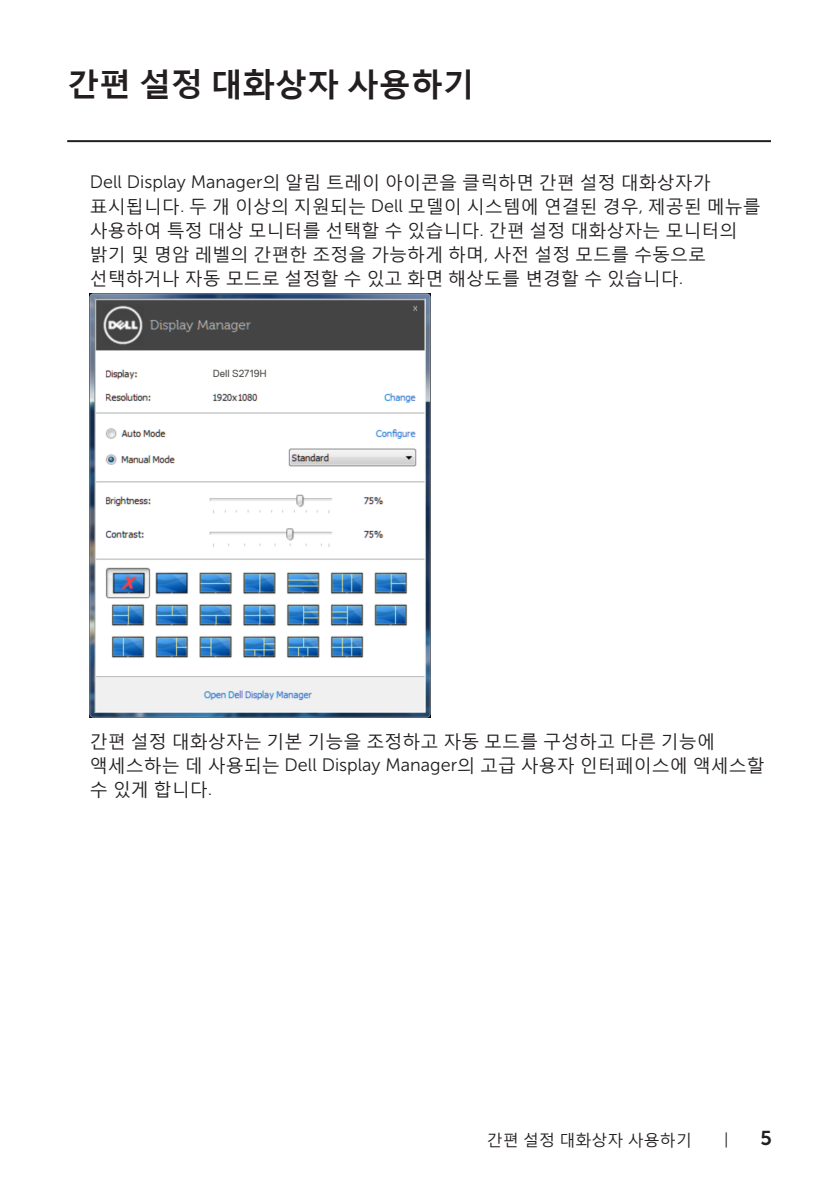
<style>
.page{position:relative;width:840px;height:1191px;background:#fff}
.page>*{position:absolute;margin:0;border:0;box-sizing:border-box;transform-origin:0 0}
.Head_1{font:700 32px "Malgun Gothic";color:#231f20}
.t1{font:20px "Museo Sans For Dell 700";color:#231f20}
.Paragraph{font:18px/24px "Malgun Gothic";color:#231f20}
.t2{font:16px "Malgun Gothic";color:#231f20}
.t3{font:16px "Museo Sans For Dell 300";color:#231f20}
.t4{font:10.4px "Dell Replica";color:#585853}
.s1{font-family:"Museo Sans For Dell 300"}
</style>
<div class="page">
<hr style="left:67px;top:140px;width:703px;height:2px;background:#231f20">
<img style="left:90px;top:293px;width:340px;height:424px">
<div style="left:204px;top:366px;width:72px;height:14px;background:#fff"></div>
<p class="Head_1" style="left:67px;top:64px;width:409px">간편 설정 대화상자 사용하기</p>
<p class="Paragraph" style="left:90px;top:169px;width:672px"><span class="s1">Dell Display Manager</span>의 알림 트레이 아이콘을 클릭하면 간편 설정 대화상자가 표시됩니다<span class="s1">.</span> 두 개 이상의 지원되는 <span class="s1">Dell</span> 모델이 시스템에 연결된 경우<span class="s1">,</span> 제공된 메뉴를 사용하여 특정 대상 모니터를 선택할 수 있습니다<span class="s1">.</span> 간편 설정 대화상자는 모니터의 밝기 및 명암 레벨의 간편한 조정을 가능하게 하며<span class="s1">,</span> 사전 설정 모드를 수동으로 선택하거나 자동 모드로 설정할 수 있고 화면 해상도를 변경할 수 있습니다<span class="s1">.</span></p>
<p class="t4" style="left:213px;top:368px;width:56px">Dell S2719H</p>
<p class="Paragraph" style="left:90px;top:729px;width:676px">간편 설정 대화상자는 기본 기능을 조정하고 자동 모드를 구성하고 다른 기능에 액세스하는 데 사용되는 <span class="s1">Dell Display Manager</span>의 고급 사용자 인터페이스에 액세스할 수 있게 합니다<span class="s1">.</span></p>
<p class="t2" style="left:486px;top:1129px;width:206px">간편 설정 대화상자 사용하기</p>
<p class="t3" style="left:723px;top:1130px;width:6px">|</p>
<p class="t1" style="left:760px;top:1126px;width:13px">5</p>
</div>
